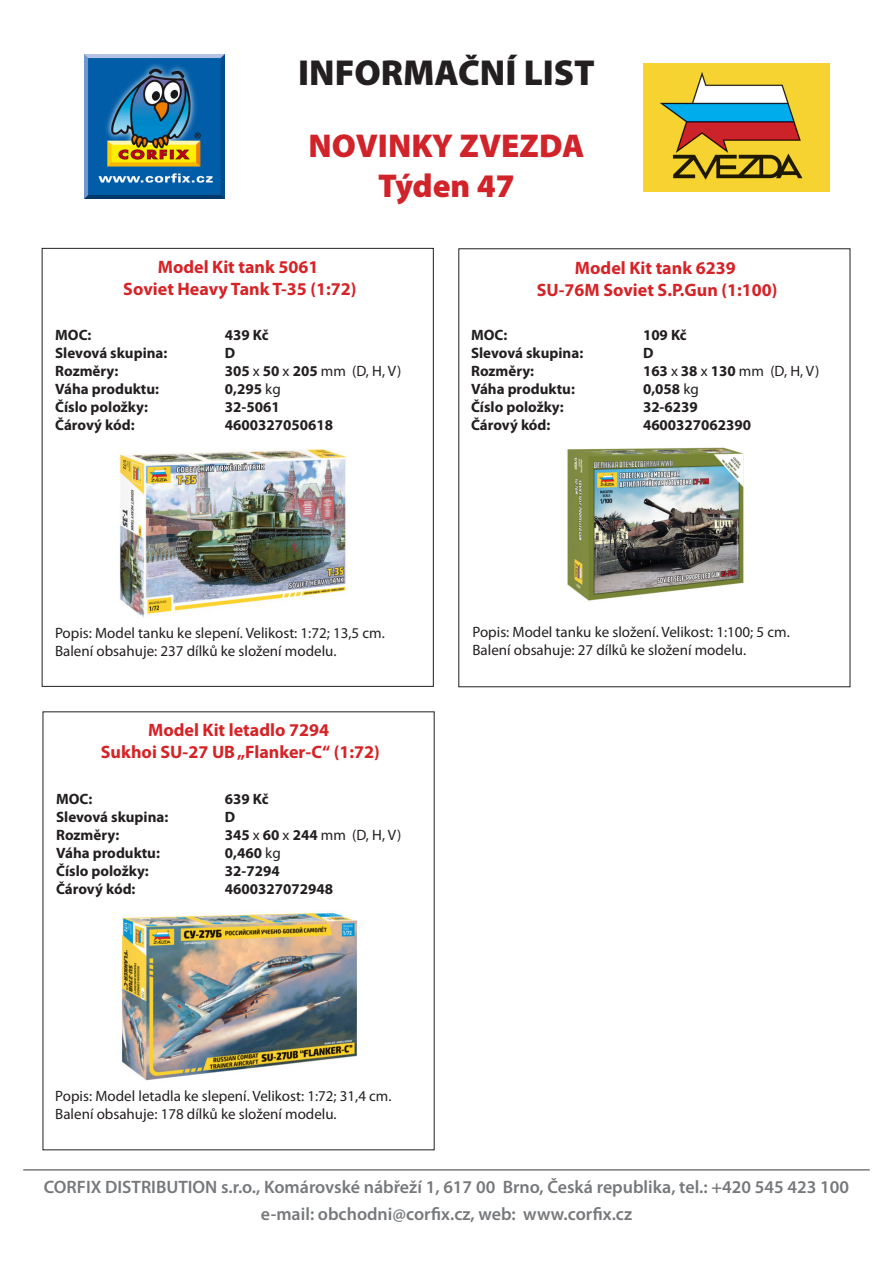
<style>
.page{position:relative;width:893px;height:1263px;background:#fff}
.page>*{position:absolute;margin:0;border:0;box-sizing:border-box;transform-origin:0 0}
.t1{font:900 36.3px "Myriad Pro";color:#231f20}
.t2{font:900 33.15px "Myriad Pro";color:#d1232a}
.t3{font:700 18px/21.6px "Myriad Pro";color:#d62327;text-align:center}
.t4{font:600 18px "Myriad Pro";color:#76787b}
.t5{font:15px/18px "Myriad Pro";color:#231f20}
.t6{font:700 15px/18px "Myriad Pro";color:#231f20}
.s1{font-weight:700}
.s2{font-weight:400}
</style>
<div class="page">
<hr style="left:23px;top:1169px;width:847px;height:1px;background:#76787b">
<img style="left:643px;top:63px;width:187px;height:129px">
<img style="left:119px;top:449px;width:229px;height:169px">
<img style="left:567px;top:447px;width:177px;height:154px">
<img style="left:122px;top:912px;width:235px;height:169px">
<img style="left:85px;top:54px;width:140px;height:145px">
<p class="t1" style="left:298px;top:52px;width:298px">INFORMAČNÍ LIST</p>
<p class="t2" style="left:309px;top:127px;width:277px">NOVINKY ZVEZDA</p>
<p class="t2" style="left:378px;top:167px;width:138px">Týden 47</p>
<p class="t3" style="left:123px;top:255px;width:235px">Model Kit tank 5061<br>Soviet Heavy Tank T-35 (1:72)</p>
<p class="t3" style="left:537px;top:257px;width:242px">Model Kit tank 6239<br>SU-76M Soviet S.P.Gun (1:100)</p>
<p class="t6" style="left:55px;top:325px;width:114px">MOC:<br>Slevová skupina:</p>
<p class="t6" style="left:55px;top:361px;width:65px">Rozměry:</p>
<p class="t6" style="left:55px;top:379px;width:105px">Váha produktu:</p>
<p class="t6" style="left:55px;top:397px;width:94px">Číslo položky:</p>
<p class="t6" style="left:55px;top:415px;width:81px">Čárový kód:</p>
<p class="t6" style="left:225px;top:325px;width:45px">439 Kč</p>
<p class="t6" style="left:643px;top:325px;width:45px">109 Kč</p>
<p class="t6" style="left:471px;top:326px;width:114px">MOC:<br>Slevová skupina:</p>
<p class="t6" style="left:471px;top:362px;width:65px">Rozměry:</p>
<p class="t6" style="left:471px;top:380px;width:105px">Váha produktu:</p>
<p class="t6" style="left:471px;top:398px;width:94px">Číslo položky:</p>
<p class="t6" style="left:471px;top:416px;width:81px">Čárový kód:</p>
<p class="t5" style="left:225px;top:343px;width:178px"><span class="s1">D<br>305</span> x <span class="s1">50</span> x <span class="s1">205</span> mm (D, H, V)</p>
<p class="t6" style="left:225px;top:379px;width:57px">0,295 <span class="s2">kg</span></p>
<p class="t6" style="left:225px;top:397px;width:56px">32-5061</p>
<p class="t6" style="left:225px;top:415px;width:110px">4600327050618</p>
<p class="t5" style="left:643px;top:344px;width:178px"><span class="s1">D<br>163</span> x <span class="s1">38</span> x <span class="s1">130</span> mm (D, H, V)</p>
<p class="t6" style="left:643px;top:380px;width:57px">0,058 <span class="s2">kg</span></p>
<p class="t6" style="left:643px;top:398px;width:56px">32-6239</p>
<p class="t6" style="left:643px;top:416px;width:110px">4600327062390</p>
<p class="t5" style="left:55px;top:624px;width:331px">Popis: Model tanku ke slepení. Velikost: 1:72; 13,5 cm.<br>Balení obsahuje: 237 dílků ke složení modelu.</p>
<p class="t5" style="left:472px;top:623px;width:319px">Popis: Model tanku ke složení. Velikost: 1:100; 5 cm.<br>Balení obsahuje: 27 dílků ke složení modelu.</p>
<p class="t3" style="left:101px;top:719px;width:280px">Model Kit letadlo 7294<br>Sukhoi SU-27 UB „Flanker-C“ (1:72)</p>
<p class="t6" style="left:56px;top:789px;width:114px">MOC:<br>Slevová skupina:</p>
<p class="t6" style="left:56px;top:825px;width:65px">Rozměry:</p>
<p class="t6" style="left:56px;top:843px;width:105px">Váha produktu:</p>
<p class="t6" style="left:56px;top:861px;width:94px">Číslo položky:</p>
<p class="t6" style="left:56px;top:879px;width:81px">Čárový kód:</p>
<p class="t6" style="left:225px;top:789px;width:45px">639 Kč</p>
<p class="t5" style="left:225px;top:807px;width:178px"><span class="s1">D<br>345</span> x <span class="s1">60</span> x <span class="s1">244</span> mm (D, H, V)</p>
<p class="t6" style="left:225px;top:843px;width:57px">0,460 <span class="s2">kg</span></p>
<p class="t6" style="left:225px;top:861px;width:56px">32-7294</p>
<p class="t6" style="left:225px;top:879px;width:110px">4600327072948</p>
<p class="t5" style="left:55px;top:1086px;width:338px">Popis: Model letadla ke slepení. Velikost: 1:72; 31,4 cm.<br>Balení obsahuje: 178 dílků ke složení modelu.</p>
<p class="t4" style="left:44px;top:1176px;width:807px">CORFIX DISTRIBUTION s.r.o., Komárovské nábřeží 1, 617 00 Brno, Česká republika, tel.: +420 545 423 100</p>
<p class="t4" style="left:261px;top:1203px;width:373px">e-mail: obchodni@corfix.cz, web: www.corfix.cz</p>
</div>
